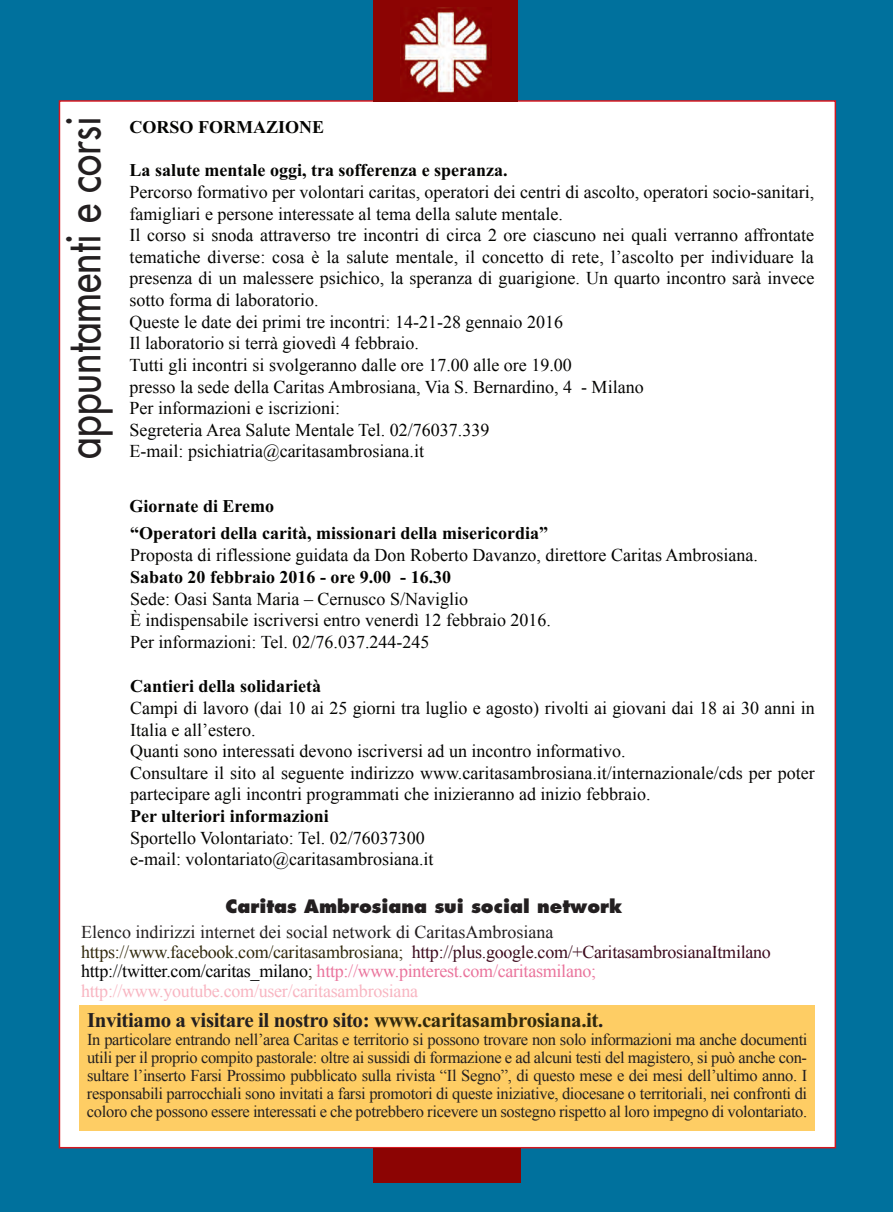
<style>
.page{position:relative;width:893px;height:1212px;background:#00719d}
.page>*{position:absolute;margin:0;border:0;box-sizing:border-box;transform-origin:0 0}
.t1{font:45.9px "Futura";color:#231f20;scale:.85 1}
.t2{font:700 21px "Times";letter-spacing:-.02em;color:#231f20}
.t3{font:18px/21.6px "Times New Roman";color:#040402}
.t4{font:18px/19.5px "Times New Roman";letter-spacing:-.015em;color:#231f20}
.t5{font:700 18px "Times New Roman";color:#040402}
.t6{font:700 18px "Times";color:#040402}
.t7{font:800 18px "Futura";color:#231f20}
.t8{font:16.5px/18px "Times New Roman";letter-spacing:-.02em;color:#231f20;text-align:justify}
.s1{color:#31290c}
.s2{color:#3c0b1d}
.s3{color:#000}
.s4{color:#ea749c}
.s5{color:#f8b5c1}
</style>
<div class="page">
<div style="left:60px;top:102px;width:775px;height:1045px;background:#fff"></div>
<div style="left:373px;top:1149px;width:148px;height:34px;background:#8c0403"></div>
<div style="left:373px;top:0;width:145px;height:101px;background:#8c0403"></div>
<img style="left:400px;top:8px;width:92px;height:85px">
<div style="left:80px;top:1005px;width:735px;height:125px;background:#fecd64"></div>
<h1 class="t1" style="left:54px;top:459px;width:404px;rotate:-90deg">appuntamenti e corsi</h1>
<p class="t6" style="left:130px;top:116px;width:196px">CORSO FORMAZIONE</p>
<p class="t6" style="left:130px;top:159px;width:380px">La salute mentale oggi, tra sofferenza e speranza.</p>
<p class="t3" style="left:130px;top:181px;width:686px">Percorso formativo per volontari caritas, operatori dei centri di ascolto, operatori socio-sanitari, famigliari e persone interessate al tema della salute mentale.<br>Il corso si snoda attraverso tre incontri di circa 2 ore ciascuno nei quali verranno affrontate tematiche diverse: cosa è la salute mentale, il concetto di rete, l’ascolto per individuare la presenza di un malessere psichico, la speranza di guarigione. Un quarto incontro sarà invece sotto forma di laboratorio.<br>Queste le date dei primi tre incontri: 14-21-28 gennaio 2016<br>Il laboratorio si terrà giovedì 4 febbraio.<br>Tutti gli incontri si svolgeranno dalle ore 17.00 alle ore 19.00<br>presso la sede della Caritas Ambrosiana, Via S. Bernardino, 4 - Milano<br>Per informazioni e iscrizioni:<br>Segreteria Area Salute Mentale Tel. 02/76037.339<br>E-mail: psichiatria@caritasambrosiana.it</p>
<p class="t6" style="left:130px;top:495px;width:146px">Giornate di Eremo</p>
<p class="t5" style="left:130px;top:523px;width:419px">“Operatori della carità, missionari della misericordia”</p>
<p class="t3" style="left:130px;top:544px;width:629px">Proposta di riflessione guidata da Don Roberto Davanzo, direttore Caritas Ambrosiana.</p>
<p class="t5" style="left:130px;top:566px;width:323px">Sabato 20 febbraio 2016 - ore 9.00 - 16.30</p>
<p class="t3" style="left:130px;top:587px;width:422px">Sede: Oasi Santa Maria – Cernusco S/Naviglio<br>È indispensabile iscriversi entro venerdì 12 febbraio 2016.<br>Per informazioni: Tel. 02/76.037.244-245</p>
<p class="t5" style="left:130px;top:675px;width:192px">Cantieri della solidarietà</p>
<p class="t3" style="left:130px;top:697px;width:686px">Campi di lavoro (dai 10 ai 25 giorni tra luglio e agosto) rivolti ai giovani dai 18 ai 30 anni in Italia e all’estero.<br>Quanti sono interessati devono iscriversi ad un incontro informativo.<br>Consultare il sito al seguente indirizzo www.caritasambrosiana.it/internazionale/cds per poter partecipare agli incontri programmati che inizieranno ad inizio febbraio.</p>
<p class="t5" style="left:130px;top:805px;width:200px">Per ulteriori informazioni</p>
<p class="t3" style="left:130px;top:826px;width:305px">Sportello Volontariato: Tel. 02/76037300 e-mail: volontariato@caritasambrosiana.it</p>
<p class="t7" style="left:226px;top:895px;width:398px">Caritas Ambrosiana sui social network</p>
<p class="t4" style="left:81px;top:922px;width:691px">Elenco indirizzi internet dei social network di CaritasAmbrosiana <span class="s1">https://www.facebook.com/caritasambrosiana;</span> <span class="s2">http://plus.google.com/+CaritasambrosianaItmilano </span><span class="s3">http://twitter.com/caritas_milano</span><span class="s1">;</span> <span class="s4">http://www.pinterest.com/caritasmilano; </span><span class="s5">http://www.youtube.com/user/caritasambrosiana</span></p>
<p class="t2" style="left:87px;top:1007px;width:518px">Invitiamo a visitare il nostro sito: <span class="s1">www.caritasambrosiana.it</span>.</p>
<p class="t8" style="left:87px;top:1030px;width:722px">In particolare entrando nell’area Caritas e territorio si possono trovare non solo informazioni ma anche documenti utili per il proprio compito pastorale: oltre ai sussidi di formazione e ad alcuni testi del magistero, si può anche con&shy;sultare l’inserto Farsi Prossimo pubblicato sulla rivista “Il Segno”, di questo mese e dei mesi dell’ultimo anno. I responsabili parrocchiali sono invitati a farsi promotori di queste iniziative, diocesane o territoriali, nei confronti di coloro che possono essere interessati e che potrebbero ricevere un sostegno rispetto al loro impegno di volontariato.</p>
</div>
